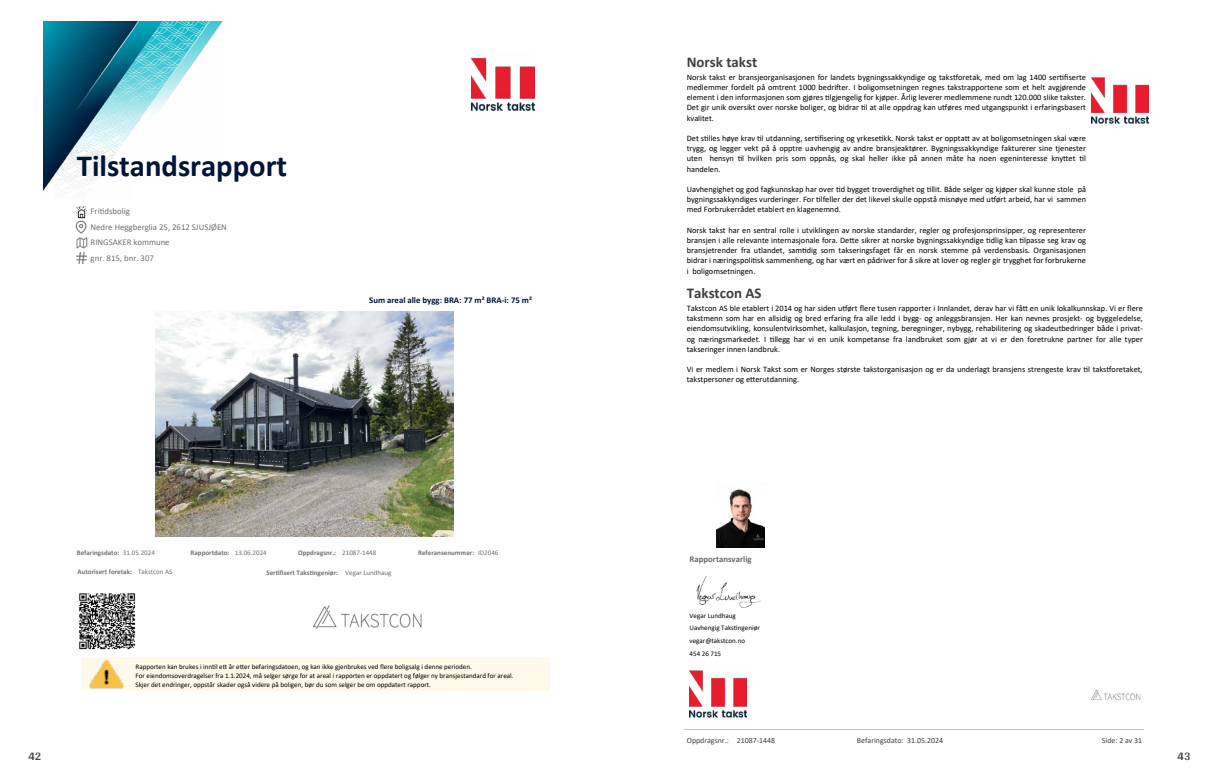
<style>
.page{position:relative;width:1219px;height:782px;background:#fff}
.page>*{position:absolute;margin:0;border:0;box-sizing:border-box;transform-origin:0 0}
.t1{font:700 30.7px "Calibri";color:#011538}
.t2{font:700 14.9px "Calibri";color:#404040}
.t3{font:700 12px "Arya";color:#414749}
.t4{font:8.8px "Calibri";color:#727272}
.t5{font:700 8.8px "Calibri";color:#011538}
.t6{font:700 8.8px "Calibri";color:#696969}
.t7{font:8.3px/10.2px "Calibri";color:#000;text-align:justify}
.t8{font:7.9px "Calibri";color:#404040}
.t9{font:7px/8.6px "Calibri";color:#000}
.t10{font:700 7px "Calibri";color:#727272}
.s1{font-weight:400}
</style>
<div class="page">
<img style="left:43px;top:21px;width:180px;height:170px">
<img style="left:471px;top:57px;width:64px;height:54px">
<img style="left:79px;top:593px;width:57px;height:57px">
<img style="left:155px;top:312px;width:299px;height:224px">
<img style="left:313px;top:605px;width:109px;height:24px">
<div style="left:81px;top:657px;width:469px;height:33px;background:#fff9e9"></div>
<img style="left:90px;top:659px;width:34px;height:30px">
<svg style="left:75px;top:206px;width:13px;height:58px"></svg>
<img style="left:1091px;top:77px;width:57px;height:47px">
<img style="left:717px;top:489px;width:48px;height:58px">
<img style="left:696px;top:576px;width:65px;height:32px">
<img style="left:1091px;top:689px;width:50px;height:12px">
<img style="left:690px;top:670px;width:56px;height:48px">
<hr style="left:684px;top:728px;width:460px;height:1px;background:#c0c0c0">
<h1 class="t1" style="left:77px;top:144px;width:212px">Tilstandsrapport</h1>
<p class="t4" style="left:91px;top:205px;width:41px">Fri琀椀dsbolig</p>
<p class="t4" style="left:91px;top:221px;width:138px">Nedre Heggberglia 25, 2612 SJUSJØEN</p>
<p class="t4" style="left:91px;top:252px;width:65px">gnr. 815, bnr. 307</p>
<p class="t4" style="left:91px;top:236px;width:81px">RINGSAKER kommune</p>
<p class="t5" style="left:369px;top:293px;width:164px">Sum areal alle bygg: BRA: 77 m² BRA-i: 75 m²</p>
<h3 class="t3" style="left:28px;top:749px;width:15px">42</h3>
<p class="t10" style="left:77px;top:547px;width:80px">Befaringsdato: <span class="s1">31.05.2024</span></p>
<p class="t10" style="left:191px;top:547px;width:78px">Rapportdato: <span class="s1">13.06.2024</span></p>
<p class="t10" style="left:298px;top:547px;width:80px">Oppdragsnr.: <span class="s1">21087-1448</span></p>
<p class="t10" style="left:78px;top:566px;width:96px">Autorisert foretak: <span class="s1">Takstcon AS</span></p>
<p class="t10" style="left:266px;top:567px;width:127px">Ser琀椀昀椀sert Taks琀椀ngeniør: <span class="s1">Vegar Lundhaug</span></p>
<p class="t10" style="left:418px;top:547px;width:82px">Referansenummer: <span class="s1">ID2046</span></p>
<p class="t9" style="left:136px;top:662px;width:379px">Rapporten kan brukes i inn琀椀l e琀琀 år e琀琀er befaringsdatoen, og kan ikke gjenbrukes ved 昀氀ere boligsalg i denne perioden.<br>For eiendomsoverdragelser fra 1.1.2024, må selger sørge for at areal i rapporten er oppdatert og følger ny bransjestandard for areal.<br>Skjer det endringer, oppstår skader også videre på boligen, bør du som selger be om oppdatert rapport.</p>
<h2 class="t2" style="left:687px;top:52px;width:72px">Norsk takst</h2>
<p class="t7" style="left:687px;top:72px;width:401px">Norsk takst er bransjeorganisasjonen for landets bygningssakkyndige og taks琀昀oretak, med om lag 1400 ser琀椀昀椀serte medlemmer fordelt på omtrent 1000 bedri昀琀er. I boligomsetningen regnes takstrapportene som et helt avgjørende element i den informasjonen som gjøres 琀椀lgjengelig for kjøper. Årlig leverer medlemmene rundt 120.000 slike takster.<br>Det gir unik oversikt over norske boliger, og bidrar 琀椀l at alle oppdrag kan u琀昀øres med utgangspunkt i erfaringsbasert kvalitet.</p>
<p class="t7" style="left:687px;top:133px;width:401px">Det s琀椀lles høye krav 琀椀l utdanning, ser琀椀昀椀sering og yrkese琀椀kk. Norsk takst er oppta琀琀 av at boligomsetningen skal være trygg, og legger vekt på å opptre uavhengig av andre bransjeaktører. Bygningssakkyndige fakturerer sine tjenester uten hensyn 琀椀l hvilken pris som oppnås, og skal heller ikke på annen måte ha noen egeninteresse kny琀琀et 琀椀l handelen.</p>
<p class="t7" style="left:687px;top:184px;width:401px">Uavhengighet og god fagkunnskap har over 琀椀d bygget troverdighet og 琀椀llit. Både selger og kjøper skal kunne stole på bygningssakkyndiges vurderinger. For 琀椀lfeller der det likevel skulle oppstå misnøye med u琀昀ørt arbeid, har vi sammen med Forbrukerrådet etablert en klagenemnd.</p>
<p class="t7" style="left:687px;top:224px;width:401px">Norsk takst har en sentral rolle i utviklingen av norske standarder, regler og profesjonsprinsipper, og representerer bransjen i alle relevante internasjonale fora. De琀琀e sikrer at norske bygningssakkyndige 琀椀dlig kan 琀椀lpasse seg krav og bransjetrender fra utlandet, sam琀椀dig som takseringsfaget får en norsk stemme på verdensbasis. Organisasjonen bidrar i næringspoli琀椀sk sammenheng, og har vært en pådriver for å sikre at lover og regler gir trygghet for forbrukerne i boligomsetningen.</p>
<h2 class="t2" style="left:687px;top:283px;width:76px">Takstcon AS</h2>
<p class="t7" style="left:687px;top:303px;width:458px">Takstcon AS ble etablert i 2014 og har siden u琀昀ørt 昀氀ere tusen rapporter i Innlandet, derav har vi få琀琀 en unik lokalkunnskap. Vi er 昀氀ere takstmenn som har en allsidig og bred erfaring fra alle ledd i bygg- og anleggsbransjen. Her kan nevnes prosjekt- og byggeledelse, eiendomsutvikling, konsulentvirksomhet, kalkulasjon, tegning, beregninger, nybygg, rehabilitering og skadeutbedringer både i privat&shy;og næringsmarkedet. I 琀椀llegg har vi en unik kompetanse fra landbruket som gjør at vi er den foretrukne partner for alle typer takseringer innen landbruk.</p>
<p class="t7" style="left:687px;top:364px;width:457px">Vi er medlem i Norsk Takst som er Norges største takstorganisasjon og er da underlagt bransjens strengeste krav 琀椀l taks琀昀oretaket, takstpersoner og e琀琀erutdanning.</p>
<p class="t6" style="left:690px;top:553px;width:64px">Rapportansvarlig</p>
<p class="t9" style="left:690px;top:610px;width:48px">Vegar Lundhaug</p>
<p class="t9" style="left:690px;top:621px;width:72px;line-height:12.6px">Uavhengig Taks琀椀ngeniør vegar@takstcon.no</p>
<p class="t9" style="left:690px;top:648px;width:33px">454 26 715</p>
<p class="t8" style="left:687px;top:735px;width:90px">Oppdragsnr.: 21087-1448</p>
<p class="t8" style="left:857px;top:735px;width:88px">Befaringsdato: 31.05.2024</p>
<p class="t8" style="left:1102px;top:735px;width:42px">Side: 2 av 31</p>
<h3 class="t3" style="left:1177px;top:749px;width:15px">43</h3>
</div>
